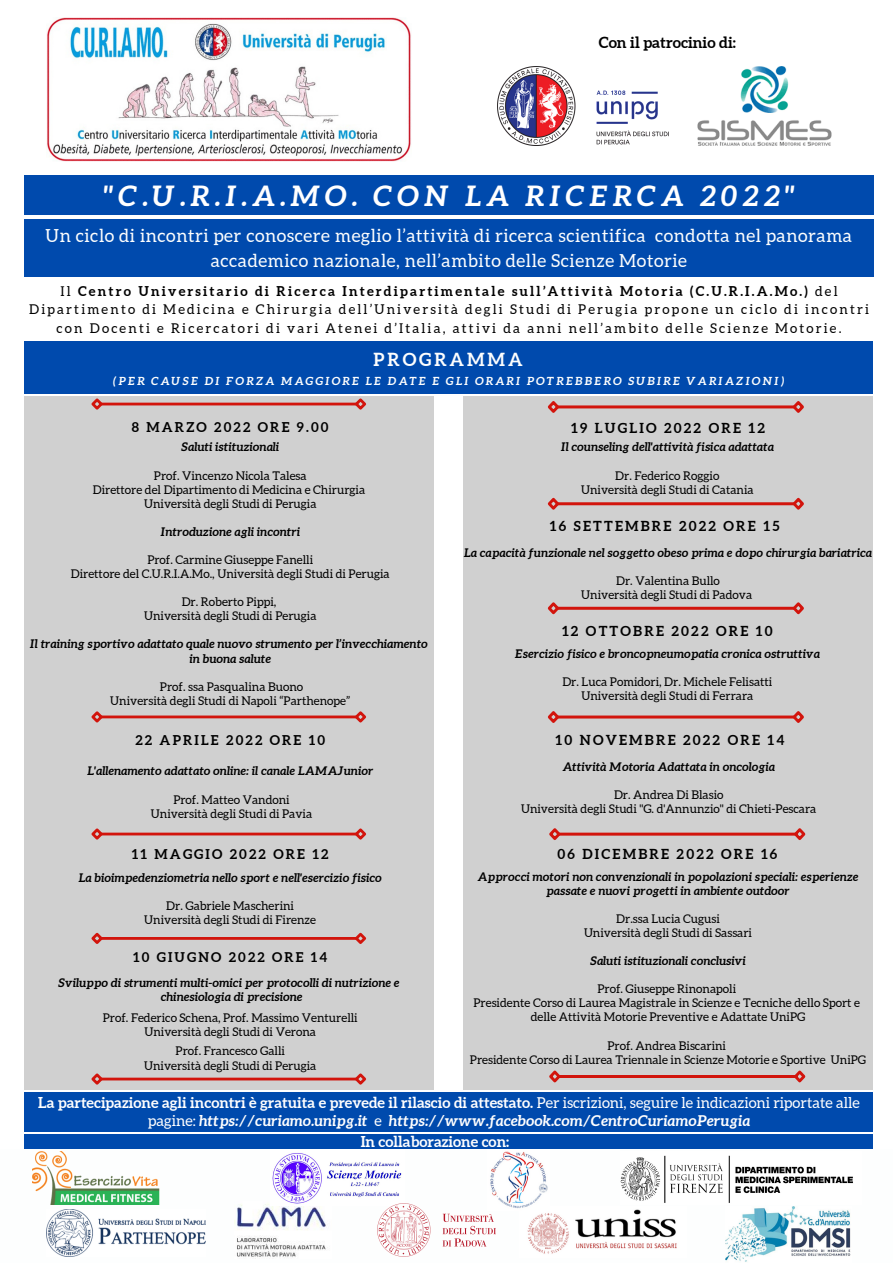
<style>
.page{position:relative;width:893px;height:1263px;background:#fff}
.page>*{position:absolute;margin:0;border:0;box-sizing:border-box;transform-origin:0 0}
.t1{font:italic 700 28.42px "Aleo";letter-spacing:.16em;color:#fff}
.t2{font:18px/24.8px "Aleo";letter-spacing:.03em;color:#fdfefe;text-align:center}
.t3{font:700 18px "Aleo";letter-spacing:.16em;color:#fdfefe}
.t4{font:700 15.38px "Aleo";color:#000}
.t5{font:italic 700 15px/17.4px "Aleo";color:#fff;text-align:center}
.t6{font:700 15px "Aleo";color:#fff}
.t7{font:700 13.8px "Aleo";letter-spacing:.16em;color:#000}
.t8{font:13.5px/18.6px "Aleo";letter-spacing:.16em;color:#000;text-align:center}
.t9{font:700 13.5px "Aleo";letter-spacing:.16em;color:#000}
.t10{font:700 13.42px "Aleo";letter-spacing:.16em;color:#000}
.t11{font:12px "Aleo";color:#000}
.t12{font:italic 700 12px/14.7px "Aleo";color:#000;text-align:center}
.t13{font:italic 700 11.25px "Aleo";letter-spacing:.16em;color:#fdfefe}
.s1{font-weight:700}
.s2{font-style:normal}
.s3{font-weight:400;font-style:normal}
</style>
<div class="page">
<div style="left:25px;top:1134px;width:848px;height:40px;background:#004aad"></div>
<div style="left:0;top:1149px;width:893px;height:114px;background:#fdfefe"></div>
<img style="left:47px;top:17px;width:364px;height:145px">
<img style="left:621px;top:1155px;width:232px;height:48px">
<img style="left:527px;top:1209px;width:150px;height:45px">
<img style="left:490px;top:1151px;width:59px;height:59px">
<img style="left:497px;top:67px;width:335px;height:78px">
<div style="left:25px;top:219px;width:849px;height:58px;background:#004aad"></div>
<img style="left:235px;top:1204px;width:91px;height:53px">
<img style="left:271px;top:1153px;width:131px;height:53px">
<div style="left:25px;top:396px;width:409px;height:694px;background:#d0d0d0"></div>
<div style="left:462px;top:396px;width:410px;height:694px;background:#d0d0d0"></div>
<hr style="left:101px;top:715px;width:255px;height:3px;background:#d2140c">
<svg style="left:91px;top:711px;width:14px;height:12px"></svg>
<svg style="left:352px;top:711px;width:14px;height:12px"></svg>
<hr style="left:101px;top:833px;width:255px;height:2px;background:#d2140c">
<svg style="left:91px;top:828px;width:14px;height:12px"></svg>
<svg style="left:352px;top:828px;width:14px;height:12px"></svg>
<hr style="left:101px;top:937px;width:255px;height:3px;background:#d2140c">
<svg style="left:91px;top:932px;width:14px;height:12px"></svg>
<svg style="left:352px;top:932px;width:15px;height:12px"></svg>
<hr style="left:101px;top:1077px;width:255px;height:3px;background:#d2140c">
<svg style="left:91px;top:1073px;width:14px;height:12px"></svg>
<svg style="left:352px;top:1073px;width:14px;height:12px"></svg>
<div style="left:25px;top:1092px;width:848px;height:39px;background:#004aad"></div>
<div style="left:24px;top:341px;width:848px;height:53px;background:#004aad"></div>
<hr style="left:557px;top:502px;width:237px;height:3px;background:#d2140c">
<svg style="left:547px;top:497px;width:14px;height:13px"></svg>
<svg style="left:790px;top:497px;width:14px;height:13px"></svg>
<hr style="left:557px;top:607px;width:237px;height:3px;background:#d2140c">
<svg style="left:547px;top:602px;width:14px;height:13px"></svg>
<svg style="left:790px;top:602px;width:14px;height:13px"></svg>
<hr style="left:557px;top:715px;width:237px;height:3px;background:#d2140c">
<svg style="left:548px;top:711px;width:13px;height:12px"></svg>
<svg style="left:790px;top:711px;width:14px;height:12px"></svg>
<hr style="left:559px;top:833px;width:236px;height:2px;background:#d2140c">
<svg style="left:549px;top:828px;width:14px;height:12px"></svg>
<svg style="left:791px;top:828px;width:15px;height:12px"></svg>
<hr style="left:559px;top:1075px;width:236px;height:3px;background:#d2140c">
<svg style="left:549px;top:1070px;width:11px;height:13px"></svg>
<svg style="left:795px;top:1070px;width:11px;height:13px"></svg>
<img style="left:32px;top:1151px;width:128px;height:53px">
<img style="left:377px;top:1203px;width:118px;height:53px">
<img style="left:47px;top:1210px;width:158px;height:46px">
<hr style="left:557px;top:405px;width:237px;height:3px;background:#d2140c">
<svg style="left:547px;top:401px;width:14px;height:12px"></svg>
<svg style="left:790px;top:401px;width:14px;height:12px"></svg>
<hr style="left:101px;top:403px;width:255px;height:2px;background:#d2140c">
<svg style="left:91px;top:398px;width:14px;height:12px"></svg>
<svg style="left:352px;top:398px;width:14px;height:12px"></svg>
<img style="left:725px;top:1206px;width:126px;height:56px">
<div style="left:24px;top:175px;width:849px;height:40px;background:#004aad"></div>
<p class="t4" style="left:599px;top:34px;width:138px">Con il patrocinio di:</p>
<p class="t1" style="left:103px;top:179px;width:693px">"C.U.R.I.A.MO. CON LA RICERCA 2022"</p>
<p class="t2" style="left:46px;top:223px;width:808px">Un ciclo di incontri per conoscere meglio l’attività di ricerca scientifica condotta nel panorama accademico nazionale, nell’ambito delle Scienze Motorie</p>
<p class="t8" style="left:29px;top:282px;width:841px">Il <span class="s1">Centro Universitario di Ricerca Interdipartimentale sull’Attività Motoria (C.U.R.I.A.Mo.)</span> del<br>Dipartimento di Medicina e Chirurgia dell’Università degli Studi di Perugia propone un ciclo di incontri con Docenti e Ricercatori di vari Atenei d’Italia, attivi da anni nell’ambito delle Scienze Motorie.</p>
<p class="t3" style="left:373px;top:349px;width:151px">PROGRAMMA</p>
<p class="t13" style="left:113px;top:375px;width:672px">(PER CAUSE DI FORZA MAGGIORE LE DATE E GLI ORARI POTREBBERO SUBIRE VARIAZIONI)</p>
<p class="t9" style="left:132px;top:420px;width:198px">8 MARZO 2022 ORE 9.00</p>
<p class="t12" style="left:181px;top:440px;width:100px">Saluti istituzionali</p>
<p class="t11" style="left:154px;top:469px;width:154px">Prof. Vincenzo Nicola Talesa</p>
<p class="t11" style="left:93px;top:483px;width:274px">Direttore del Dipartimento di Medicina e Chirurgia</p>
<p class="t11" style="left:144px;top:497px;width:174px">Università degli Studi di Perugia</p>
<p class="t12" style="left:160px;top:524px;width:141px">Introduzione agli incontri</p>
<p class="t11" style="left:147px;top:553px;width:167px">Prof. Carmine Giuseppe Fanelli</p>
<p class="t11" style="left:71px;top:567px;width:320px">Direttore del C.U.R.I.A.Mo., Università degli Studi di Perugia</p>
<p class="t11" style="left:182px;top:595px;width:96px">Dr. Roberto Pippi,</p>
<p class="t11" style="left:144px;top:609px;width:174px">Università degli Studi di Perugia</p>
<p class="t12" style="left:30px;top:637px;width:399px">Il training sportivo adattato quale nuovo strumento per l’invecchiamento</p>
<p class="t12" style="left:189px;top:651px;width:83px">in buona salute</p>
<p class="t11" style="left:160px;top:680px;width:145px">Prof. ssa Pasqualina Buono</p>
<p class="t11" style="left:110px;top:694px;width:241px">Università degli Studi di Napoli “Parthenope”</p>
<p class="t9" style="left:135px;top:733px;width:191px">22 APRILE 2022 ORE 10</p>
<p class="t12" style="left:87px;top:764px;width:288px">L'allenamento adattato online: il canale LAMAJunior</p>
<p class="t11" style="left:173px;top:792px;width:118px">Prof. Matteo Vandoni</p>
<p class="t11" style="left:151px;top:807px;width:163px">Università degli Studi di Pavia</p>
<p class="t9" style="left:132px;top:846px;width:198px">11 MAGGIO 2022 ORE 12</p>
<p class="t12" style="left:78px;top:870px;width:305px">La bioimpedenziometria nello sport e nell'esercizio fisico</p>
<p class="t11" style="left:166px;top:899px;width:129px">Dr. Gabriele Mascherini</p>
<p class="t11" style="left:144px;top:913px;width:173px">Università degli Studi di Firenze</p>
<p class="t10" style="left:133px;top:949px;width:195px">10 GIUGNO 2022 ORE 14</p>
<p class="t12" style="left:58px;top:975px;width:343px">Sviluppo di strumenti multi-omici per protocolli di nutrizione e chinesiologia di precisione</p>
<p class="t11" style="left:103px;top:1011px;width:256px">Prof. Federico Schena, Prof. Massimo Venturelli</p>
<p class="t11" style="left:144px;top:1025px;width:173px">Università degli Studi di Verona</p>
<p class="t11" style="left:176px;top:1044px;width:111px">Prof. Francesco Galli</p>
<p class="t11" style="left:144px;top:1058px;width:174px">Università degli Studi di Perugia</p>
<p class="t7" style="left:571px;top:420px;width:195px">19 LUGLIO 2022 ORE 12</p>
<p class="t12" style="left:561px;top:440px;width:215px">Il counseling dell'attività fisica adattata</p>
<p class="t11" style="left:615px;top:469px;width:106px">Dr. Federico Roggio</p>
<p class="t11" style="left:581px;top:483px;width:174px">Università degli Studi di Catania</p>
<p class="t7" style="left:550px;top:518px;width:231px">16 SETTEMBRE 2022 ORE 15</p>
<p class="t12" style="left:464px;top:545px;width:410px">La capacità funzionale nel soggetto obeso prima e dopo chirurgia bariatrica</p>
<p class="t11" style="left:616px;top:574px;width:105px">Dr. Valentina Bullo</p>
<p class="t11" style="left:581px;top:588px;width:172px">Università degli Studi di Padova</p>
<p class="t7" style="left:562px;top:623px;width:212px">12 OTTOBRE 2022 ORE 10</p>
<p class="t12" style="left:515px;top:646px;width:306px">Esercizio fisico e broncopneumopatia cronica ostruttiva</p>
<p class="t11" style="left:562px;top:675px;width:211px">Dr. Luca Pomidori, Dr. Michele Felisatti</p>
<p class="t11" style="left:581px;top:689px;width:173px">Università degli Studi di Ferrara</p>
<p class="t7" style="left:555px;top:732px;width:230px">10 NOVEMBRE 2022 ORE 14</p>
<p class="t12" style="left:562px;top:759px;width:214px">Attività Motoria Adattata in oncologia</p>
<p class="t11" style="left:614px;top:788px;width:111px">Dr. Andrea Di Blasio</p>
<p class="t11" style="left:521px;top:802px;width:297px">Università degli Studi "G. d'Annunzio" di Chieti-Pescara</p>
<p class="t7" style="left:557px;top:846px;width:221px">06 DICEMBRE 2022 ORE 16</p>
<p class="t12" style="left:477px;top:869px;width:382px;line-height:14.1px">Approcci motori non convenzionali in popolazioni speciali: esperienze passate e nuovi progetti in ambiente outdoor</p>
<p class="t11" style="left:616px;top:912px;width:105px">Dr.ssa Lucia Cugusi</p>
<p class="t11" style="left:584px;top:926px;width:170px">Università degli Studi di Sassari</p>
<p class="t12" style="left:590px;top:953px;width:157px">Saluti istituzionali conclusivi</p>
<p class="t11" style="left:597px;top:982px;width:140px">Prof. Giuseppe Rinonapoli</p>
<p class="t11" style="left:473px;top:996px;width:388px">Presidente Corso di Laurea Magistrale in Scienze e Tecniche dello Sport e</p>
<p class="t11" style="left:531px;top:1010px;width:276px">delle Attività Motorie Preventive e Adattate UniPG</p>
<p class="t11" style="left:607px;top:1038px;width:120px">Prof. Andrea Biscarini</p>
<p class="t11" style="left:470px;top:1052px;width:398px">Presidente Corso di Laurea Triennale in Scienze Motorie e Sportive UniPG</p>
<p class="t5" style="left:38px;top:1094px;width:823px"><span class="s2">La partecipazione agli incontri è gratuita e prevede il rilascio di attestato.</span> <span class="s3">Per iscrizioni, seguire le indicazioni riportate alle pagine:</span> https://curiamo.unipg.it <span class="s3">e</span> https://www.facebook.com/CentroCuriamoPerugia</p>
<p class="t6" style="left:361px;top:1133px;width:150px">In collaborazione con:</p>
</div>
